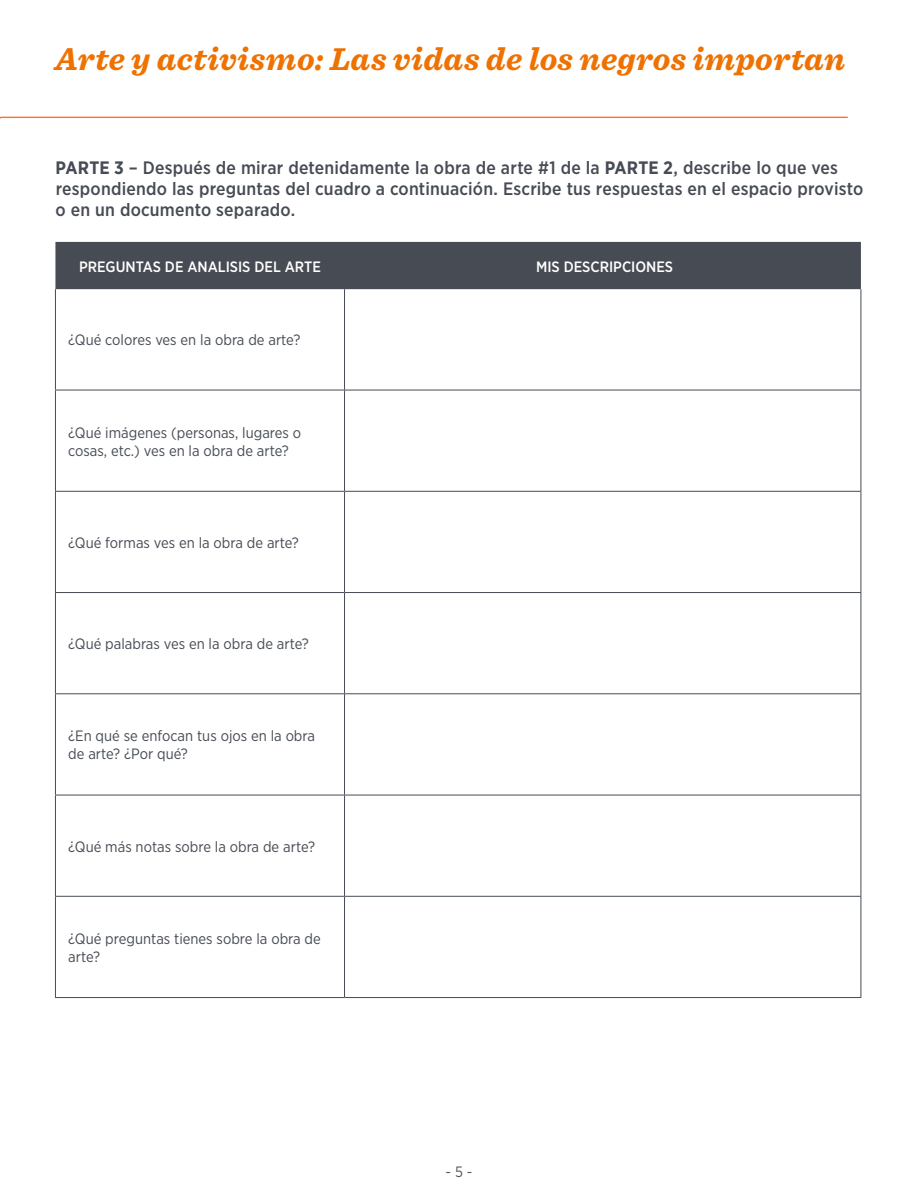
<style>
.page{position:relative;width:918px;height:1188px;background:#fff}
.page>*{position:absolute;margin:0;border:0;box-sizing:border-box;transform-origin:0 0}
.t1{font:italic 700 33px "Sentinel";letter-spacing:.01em;color:#ef7100}
._1_1_Header{font:500 18px/21px "Gotham Narrow";letter-spacing:.01em;color:#464b54}
.t2{font:15px/18px "Gotham Narrow";color:#464b54}
.t3{font:500 15px "Gotham Narrow";color:#fff}
.t4{font:15px "Gotham Narrow";color:#535559}
.s1{font-weight:700}
</style>
<div class="page">
<svg style="left:0;top:116px;width:848px;height:3px"></svg>
<div style="left:55px;top:242px;width:806px;height:47px;background:#464b54"></div>
<hr style="left:55px;top:289px;width:1px;height:101px;background:#464b54">
<hr style="left:861px;top:289px;width:1px;height:101px;background:#464b54">
<hr style="left:55px;top:390px;width:1px;height:101px;background:#464b54">
<hr style="left:861px;top:390px;width:1px;height:101px;background:#464b54">
<hr style="left:55px;top:492px;width:1px;height:100px;background:#464b54">
<hr style="left:861px;top:492px;width:1px;height:100px;background:#464b54">
<hr style="left:55px;top:593px;width:1px;height:100px;background:#464b54">
<hr style="left:861px;top:593px;width:1px;height:100px;background:#464b54">
<hr style="left:55px;top:694px;width:1px;height:101px;background:#464b54">
<hr style="left:861px;top:694px;width:1px;height:101px;background:#464b54">
<hr style="left:55px;top:795px;width:1px;height:101px;background:#464b54">
<hr style="left:861px;top:795px;width:1px;height:101px;background:#464b54">
<hr style="left:55px;top:897px;width:1px;height:100px;background:#464b54">
<hr style="left:861px;top:897px;width:1px;height:100px;background:#464b54">
<hr style="left:344px;top:289px;width:1px;height:101px;background:#464b54">
<hr style="left:55px;top:390px;width:290px;height:1px;background:#464b54">
<hr style="left:345px;top:390px;width:516px;height:1px;background:#464b54">
<hr style="left:344px;top:390px;width:1px;height:101px;background:#464b54">
<hr style="left:55px;top:491px;width:290px;height:1px;background:#464b54">
<hr style="left:345px;top:491px;width:516px;height:1px;background:#464b54">
<hr style="left:344px;top:492px;width:1px;height:100px;background:#464b54">
<hr style="left:55px;top:592px;width:290px;height:1px;background:#464b54">
<hr style="left:345px;top:592px;width:516px;height:1px;background:#464b54">
<hr style="left:344px;top:593px;width:1px;height:100px;background:#464b54">
<hr style="left:55px;top:693px;width:290px;height:1px;background:#464b54">
<hr style="left:345px;top:693px;width:516px;height:1px;background:#464b54">
<hr style="left:344px;top:694px;width:1px;height:101px;background:#464b54">
<hr style="left:55px;top:795px;width:290px;height:1px;background:#464b54">
<hr style="left:345px;top:795px;width:516px;height:1px;background:#464b54">
<hr style="left:344px;top:795px;width:1px;height:101px;background:#464b54">
<hr style="left:55px;top:896px;width:290px;height:1px;background:#464b54">
<hr style="left:345px;top:896px;width:516px;height:1px;background:#464b54">
<hr style="left:344px;top:897px;width:1px;height:100px;background:#464b54">
<hr style="left:55px;top:997px;width:290px;height:1px;background:#464b54">
<hr style="left:345px;top:997px;width:516px;height:1px;background:#464b54">
<h1 class="t1" style="left:55px;top:33px;width:792px">Arte y activismo: Las vidas de los negros importan</h1>
<p class="_1_1_Header" style="left:56px;top:157px;width:809px"><span class="s1">PARTE 3</span> – Después de mirar detenidamente la obra de arte #1 de la <span class="s1">PARTE 2</span>, describe lo que ves respondiendo las preguntas del cuadro a continuación. Escribe tus respuestas en el espacio provisto o en un documento separado.</p>
<p class="t3" style="left:79px;top:257px;width:243px">PREGUNTAS DE ANALISIS DEL ARTE</p>
<p class="t3" style="left:536px;top:257px;width:139px">MIS DESCRIPCIONES</p>
<p class="t2" style="left:68px;top:331px;width:234px">¿Qué colores ves en la obra de arte?</p>
<p class="t2" style="left:68px;top:423px;width:234px">¿Qué imágenes (personas, lugares o cosas, etc.) ves en la obra de arte?</p>
<p class="t2" style="left:68px;top:533px;width:232px">¿Qué formas ves en la obra de arte?</p>
<p class="t2" style="left:68px;top:635px;width:242px">¿Qué palabras ves en la obra de arte?</p>
<p class="t2" style="left:68px;top:727px;width:248px">¿En qué se enfocan tus ojos en la obra de arte? ¿Por qué?</p>
<p class="t2" style="left:68px;top:837px;width:248px">¿Qué más notas sobre la obra de arte?</p>
<p class="t2" style="left:68px;top:929px;width:254px">¿Qué preguntas tienes sobre la obra de arte?</p>
<p class="t4" style="left:446px;top:1162px;width:28px">- 5 -</p>
</div>
